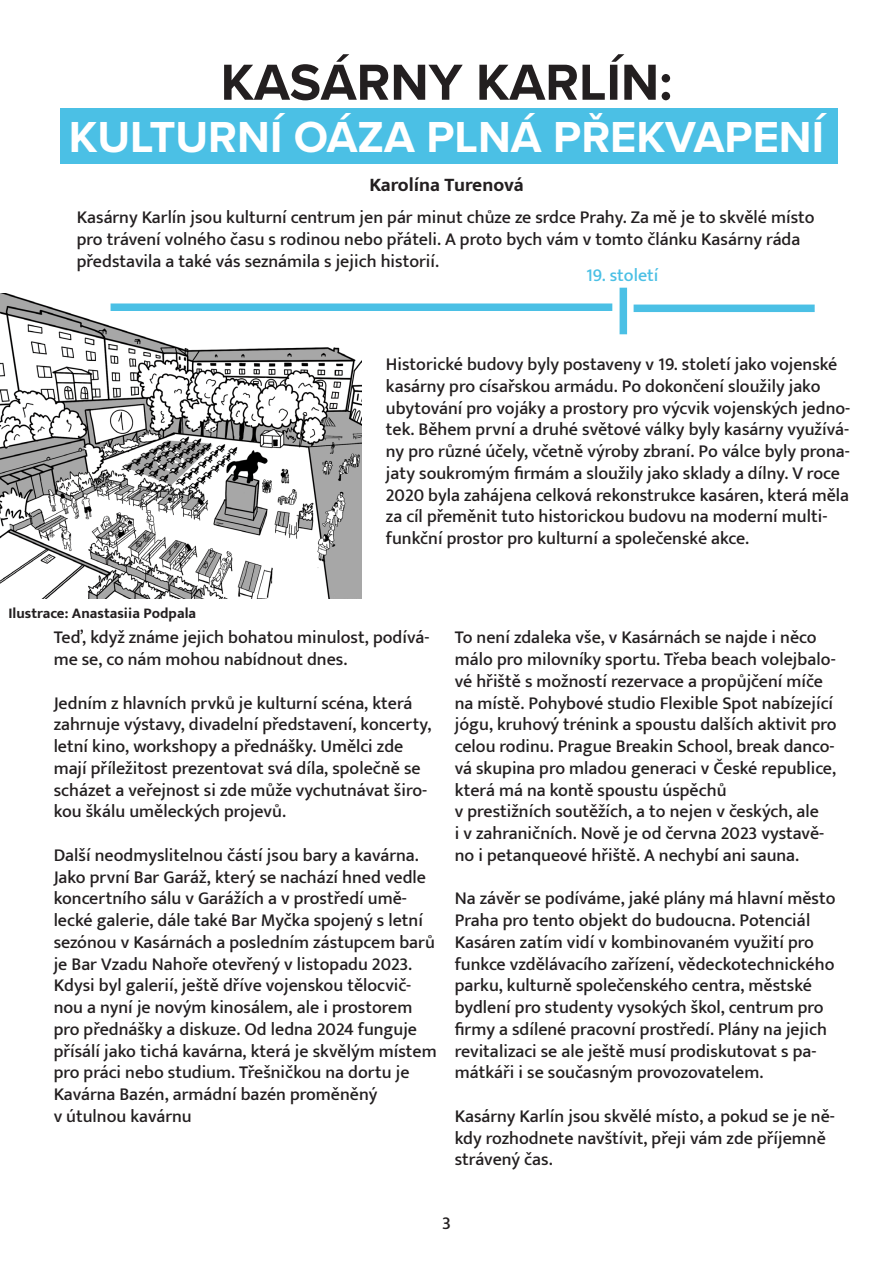
<style>
.page{position:relative;width:893px;height:1263px;background:#fff}
.page>*{position:absolute;margin:0;border:0;box-sizing:border-box;transform-origin:0 0}
.Nadpis{font:700 52.5px "Proxima Nova";color:#231f20}
.Nadpis-2{font:700 45px "Proxima Nova";color:#fff}
.Jméno{font:700 19.5px "Mukta";letter-spacing:-.005em;color:#231f20}
.Obsah{font:500 18px/21.8px "Mukta";color:#231f20}
.Obsah-2{font:500 18px "Mukta";color:#4bc0e5}
.Jméno-2{font:700 15px "Mukta";color:#231f20}
</style>
<div class="page">
<div style="left:60px;top:108px;width:778px;height:55px;background:#4bc0e5"></div>
<img style="left:0;top:294px;width:361px;height:304px">
<div style="left:111px;top:303px;width:501px;height:8px;background:#4bc0e5"></div>
<div style="left:634px;top:305px;width:181px;height:7px;background:#4bc0e5"></div>
<div style="left:620px;top:288px;width:7px;height:46px;background:#4bc0e5"></div>
<p class="Nadpis" style="left:221px;top:43px;width:453px">KASÁRNY KARLÍN:</p>
<p class="Nadpis-2" style="left:69px;top:104px;width:757px">KULTURNÍ OÁZA PLNÁ PŘEKVAPENÍ</p>
<p class="Jméno" style="left:369px;top:172px;width:156px">Karolína Turenová</p>
<p class="Obsah" style="left:77px;top:206px;width:739px">Kasárny Karlín jsou kulturní centrum jen pár minut chůze ze srdce Prahy. Za mě je to skvělé místo pro trávení volného času s rodinou nebo přáteli. A proto bych vám v tomto článku Kasárny ráda představila a také vás seznámila s jejich historií.</p>
<p class="Obsah-2" style="left:586px;top:264px;width:74px">19. století</p>
<p class="Jméno-2" style="left:9px;top:604px;width:189px">Ilustrace: Anastasiia Podpala</p>
<p class="Obsah" style="left:386px;top:353px;width:466px">Historické budovy byly postaveny v 19. století jako vojenské kasárny pro císařskou armádu. Po dokončení sloužily jako ubytování pro vojáky a prostory pro výcvik vojenských jedno&shy;tek. Během první a druhé světové války byly kasárny využívá&shy;ny pro různé účely, včetně výroby zbraní. Po válce byly prona&shy;jaty soukromým firmám a sloužily jako sklady a dílny. V roce 2020 byla zahájena celková rekonstrukce kasáren, která měla za cíl přeměnit tuto historickou budovu na moderní multi&shy;funkční prostor pro kulturní a společenské akce.</p>
<p class="Obsah" style="left:54px;top:626px;width:377px">Teď, když známe jejich bohatou minulost, podívá&shy;me se, co nám mohou nabídnout dnes.</p>
<p class="Obsah" style="left:54px;top:691px;width:379px">Jedním z hlavních prvků je kulturní scéna, která zahrnuje výstavy, divadelní představení, koncerty, letní kino, workshopy a přednášky. Umělci zde mají příležitost prezentovat svá díla, společně se scházet a veřejnost si zde může vychutnávat širo&shy;kou škálu uměleckých projevů.</p>
<p class="Obsah" style="left:54px;top:844px;width:385px">Další neodmyslitelnou částí jsou bary a kavárna.<br>Jako první Bar Garáž, který se nachází hned vedle koncertního sálu v Garážích a v prostředí umě&shy;lecké galerie, dále také Bar Myčka spojený s letní sezónou v Kasárnách a posledním zástupcem barů je Bar Vzadu Nahoře otevřený v listopadu 2023.<br>Kdysi byl galerií, ještě dříve vojenskou tělocvič&shy;nou a nyní je novým kinosálem, ale i prostorem pro přednášky a diskuze. Od ledna 2024 funguje přísálí jako tichá kavárna, která je skvělým místem pro práci nebo studium. Třešničkou na dortu je Kavárna Bazén, armádní bazén proměněný</p>
<p class="Obsah" style="left:54px;top:1105px;width:140px">v útulnou kavárnu</p>
<p class="Obsah" style="left:455px;top:626px;width:383px">To není zdaleka vše, v Kasárnách se najde i něco málo pro milovníky sportu. Třeba beach volejbalo&shy;vé hřiště s možností rezervace a propůjčení míče na místě. Pohybové studio Flexible Spot nabízející jógu, kruhový trénink a spoustu dalších aktivit pro celou rodinu. Prague Breakin School, break danco&shy;vá skupina pro mladou generaci v České republice, která má na kontě spoustu úspěchů</p>
<p class="Obsah" style="left:455px;top:800px;width:366px">v prestižních soutěžích, a to nejen v českých, ale</p>
<p class="Obsah" style="left:455px;top:822px;width:371px">i v zahraničních. Nově je od června 2023 vystavě&shy;no i petanqueové hřiště. A nechybí ani sauna.</p>
<p class="Obsah" style="left:455px;top:887px;width:382px">Na závěr se podíváme, jaké plány má hlavní město Praha pro tento objekt do budoucna. Potenciál Kasáren zatím vidí v kombinovaném využití pro funkce vzdělávacího zařízení, vědeckotechnického parku, kulturně společenského centra, městské bydlení pro studenty vysokých škol, centrum pro firmy a sdílené pracovní prostředí. Plány na jejich revitalizaci se ale ještě musí prodiskutovat s pa&shy;mátkáři i se současným provozovatelem.</p>
<p class="Obsah" style="left:455px;top:1105px;width:382px">Kasárny Karlín jsou skvělé místo, a pokud se je ně&shy;kdy rozhodnete navštívit, přeji vám zde příjemně strávený čas.</p>
<p class="Obsah" style="left:442px;top:1212px;width:10px">3</p>
</div>
